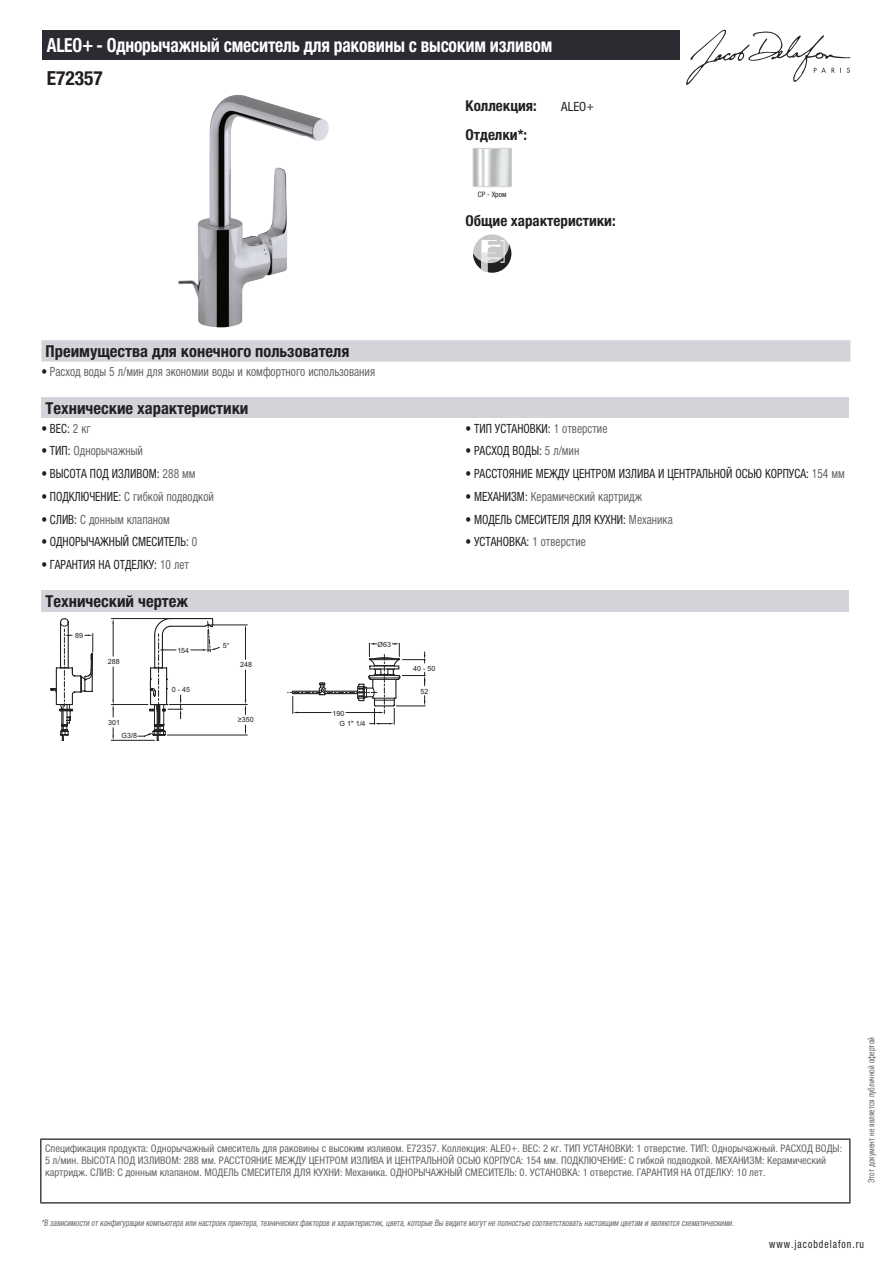
<style>
.page{position:relative;width:893px;height:1263px;background:#fff}
.page>*{position:absolute;margin:0;border:0;box-sizing:border-box;transform-origin:0 0}
.t1{font:700 condensed 19.5px "Helvetica Neue LTCYR";letter-spacing:-.01em;color:#fff;scale:.9 1}
.t2{font:700 condensed 19.5px "Helvetica Neue LTCYR";color:#231f20}
.t3{font:700 condensed 16.5px "Helvetica Neue LTCYR";color:#231f20}
.t4{font:700 condensed 15px "Helvetica Neue LTCYR";color:#231f20}
.t5{font:condensed 12.75px "Helvetica Neue LTCYR";color:#231f20;scale:.9 1}
.t6{font:condensed 12.75px "Helvetica Neue LTCYR";color:#626568;scale:.9 1}
.t7{font:condensed 12.75px "Helvetica Neue LTCYR";color:#231f20}
.t8{font:condensed 11.25px "Helvetica Neue LTCYR";letter-spacing:.1em;color:#231f20;scale:.87 1}
.t9{font:condensed 10.5px/12px "Helvetica Neue LTCYR";color:#626568}
.t10{font:italic condensed 9px "Helvetica Neue LTCYR";color:#626568;scale:.87 1}
.t11{font:condensed 9px "Helvetica Neue LTCYR";color:#626568;scale:.87 1}
.t12{font:condensed 7.5px "Helvetica Neue LTCYR";color:#231f20}
.t13{font:7.2px "Arial";color:#231f20}
.s1{color:#231f20}
.s2{color:#626568}
</style>
<div class="page">
<svg style="left:686px;top:30px;width:164px;height:55px"></svg>
<img style="left:178px;top:95px;width:151px;height:233px">
<img style="left:475px;top:150px;width:35px;height:35px">
<div style="left:473px;top:148px;width:39px;height:39px;border:1px solid #d3d4da"></div>
<div style="left:473px;top:234px;width:38px;height:39px;background:#c7c8ca;border-radius:50%"></div>
<svg style="left:473px;top:240px;width:38px;height:33px"></svg>
<div style="left:41px;top:340px;width:809px;height:22px;background:#d3d4da"></div>
<div style="left:41px;top:397px;width:808px;height:21px;background:#d3d4da"></div>
<div style="left:41px;top:590px;width:808px;height:22px;background:#d3d4da"></div>
<hr style="left:211px;top:625px;width:36px;height:1px;background:#231f20">
<hr style="left:169px;top:704px;width:78px;height:1px;background:#231f20">
<hr style="left:245px;top:670px;width:1px;height:30px;background:#231f20">
<svg style="left:245px;top:625px;width:1px;height:34px"></svg>
<hr style="left:167px;top:735px;width:80px;height:1px;background:#231f20">
<svg style="left:245px;top:700px;width:1px;height:14px"></svg>
<svg style="left:288px;top:643px;width:138px;height:82px"></svg>
<svg style="left:50px;top:618px;width:170px;height:123px"></svg>
<div style="left:43px;top:30px;width:637px;height:30px;background:#2a2c32"></div>
<hr style="left:40px;top:1138px;width:810px;height:2px;background:#040503">
<hr style="left:40px;top:1140px;width:1px;height:62px;background:#040503">
<hr style="left:849px;top:1140px;width:1px;height:62px;background:#040503">
<hr style="left:40px;top:1202px;width:810px;height:1px;background:#040503">
<h1 class="t1" style="left:47px;top:34px;width:563px">ALEO+ - Однорычажный смеситель для раковины с высоким изливом</h1>
<h1 class="t2" style="left:47px;top:67px;width:58px">E72357</h1>
<h3 class="t4" style="left:466px;top:97px;width:73px">Коллекция:</h3>
<p class="t7" style="left:561px;top:99px;width:34px">ALEO+</p>
<h3 class="t4" style="left:466px;top:126px;width:63px">Отделки*:</h3>
<p class="t12" style="left:478px;top:190px;width:30px">CP - Хром</p>
<h3 class="t4" style="left:466px;top:212px;width:152px">Общие характеристики:</h3>
<h2 class="t3" style="left:46px;top:342px;width:305px">Преимущества для конечного пользователя</h2>
<p class="t6" style="left:41px;top:364px;width:372px"><span class="s1">•</span> Расход воды 5 л/мин для экономии воды и комфортного использования</p>
<h2 class="t3" style="left:46px;top:399px;width:204px">Технические характеристики</h2>
<p class="t5" style="left:41px;top:421px;width:56px">• ВЕС: <span class="s2">2 кг</span></p>
<p class="t5" style="left:466px;top:421px;width:159px">• ТИП УСТАНОВКИ: <span class="s2">1 отверстие</span></p>
<p class="t6" style="left:41px;top:444px;width:114px"><span class="s1">• ТИП:</span> Однорычажный</p>
<p class="t5" style="left:466px;top:444px;width:128px">• РАСХОД ВОДЫ: <span class="s2">5 л/мин</span></p>
<p class="t5" style="left:41px;top:466px;width:173px">• ВЫСОТА ПОД ИЗЛИВОМ: <span class="s2">288 мм</span></p>
<p class="t5" style="left:466px;top:466px;width:423px">• РАССТОЯНИЕ МЕЖДУ ЦЕНТРОМ ИЗЛИВА И ЦЕНТРАЛЬНОЙ ОСЬЮ КОРПУСА: <span class="s2">154 мм</span></p>
<p class="t6" style="left:41px;top:489px;width:193px"><span class="s1">• ПОДКЛЮЧЕНИЕ:</span> С гибкой подводкой</p>
<p class="t6" style="left:466px;top:489px;width:198px"><span class="s1">• МЕХАНИЗМ:</span> Керамический картридж</p>
<p class="t6" style="left:41px;top:512px;width:144px"><span class="s1">• СЛИВ:</span> С донным клапаном</p>
<p class="t5" style="left:466px;top:512px;width:232px">• МОДЕЛЬ СМЕСИТЕЛЯ ДЛЯ КУХНИ: <span class="s2">Механика</span></p>
<p class="t5" style="left:41px;top:535px;width:175px">• ОДНОРЫЧАЖНЫЙ СМЕСИТЕЛЬ: <span class="s2">0</span></p>
<p class="t5" style="left:466px;top:535px;width:135px">• УСТАНОВКА: <span class="s2">1 отверстие</span></p>
<p class="t5" style="left:41px;top:557px;width:166px">• ГАРАНТИЯ НА ОТДЕЛКУ: <span class="s2">10 лет</span></p>
<h2 class="t3" style="left:46px;top:592px;width:144px">Технический чертеж</h2>
<p class="t13" style="left:75px;top:631px;width:9px">89</p>
<p class="t13" style="left:108px;top:657px;width:13px">288</p>
<p class="t13" style="left:108px;top:718px;width:13px">301</p>
<p class="t13" style="left:122px;top:731px;width:17px">G3/8</p>
<p class="t13" style="left:177px;top:645px;width:13px">154</p>
<p class="t13" style="left:172px;top:685px;width:20px">0 - 45</p>
<p class="t13" style="left:223px;top:640px;width:8px">5°</p>
<p class="t13" style="left:378px;top:640px;width:15px">Ø63</p>
<p class="t13" style="left:240px;top:660px;width:13px">248</p>
<p class="t13" style="left:238px;top:715px;width:17px">≥350</p>
<p class="t13" style="left:333px;top:708px;width:13px">190</p>
<p class="t13" style="left:340px;top:719px;width:28px">G 1" 1/4</p>
<p class="t13" style="left:413px;top:663px;width:24px">40 - 50</p>
<p class="t13" style="left:421px;top:686px;width:9px">52</p>
<p class="t9" style="left:45px;top:1142px;width:799px">Спецификация продукта: Однорычажный смеситель для раковины с высоким изливом. E72357. Коллекция: ALEO+. ВЕС: 2 кг. ТИП УСТАНОВКИ: 1 отверстие. ТИП: Однорычажный. РАСХОД ВОДЫ:<br>5 л/мин. ВЫСОТА ПОД ИЗЛИВОМ: 288 мм. РАССТОЯНИЕ МЕЖДУ ЦЕНТРОМ ИЗЛИВА И ЦЕНТРАЛЬНОЙ ОСЬЮ КОРПУСА: 154 мм. ПОДКЛЮЧЕНИЕ: С гибкой подводкой. МЕХАНИЗМ: Керамический картридж. СЛИВ: С донным клапаном. МОДЕЛЬ СМЕСИТЕЛЯ ДЛЯ КУХНИ: Механика. ОДНОРЫЧАЖНЫЙ СМЕСИТЕЛЬ: 0. УСТАНОВКА: 1 отверстие. ГАРАНТИЯ НА ОТДЕЛКУ: 10 лет.</p>
<p class="t10" style="left:41px;top:1218px;width:800px">*В зависимости отконфигурации компьютера или настроек принтера,техническихфакторов и характеристик,цвета,которые Вы видите могутне полностью соответствоватьнастоящим цветам и являются схематическими.</p>
<p class="t11" style="left:866px;top:1183px;width:169px;rotate:-90deg">Этот документ не является публичной офертой</p>
<p class="t8" style="left:769px;top:1237px;width:110px">www.jacobdelafon.ru</p>
</div>
